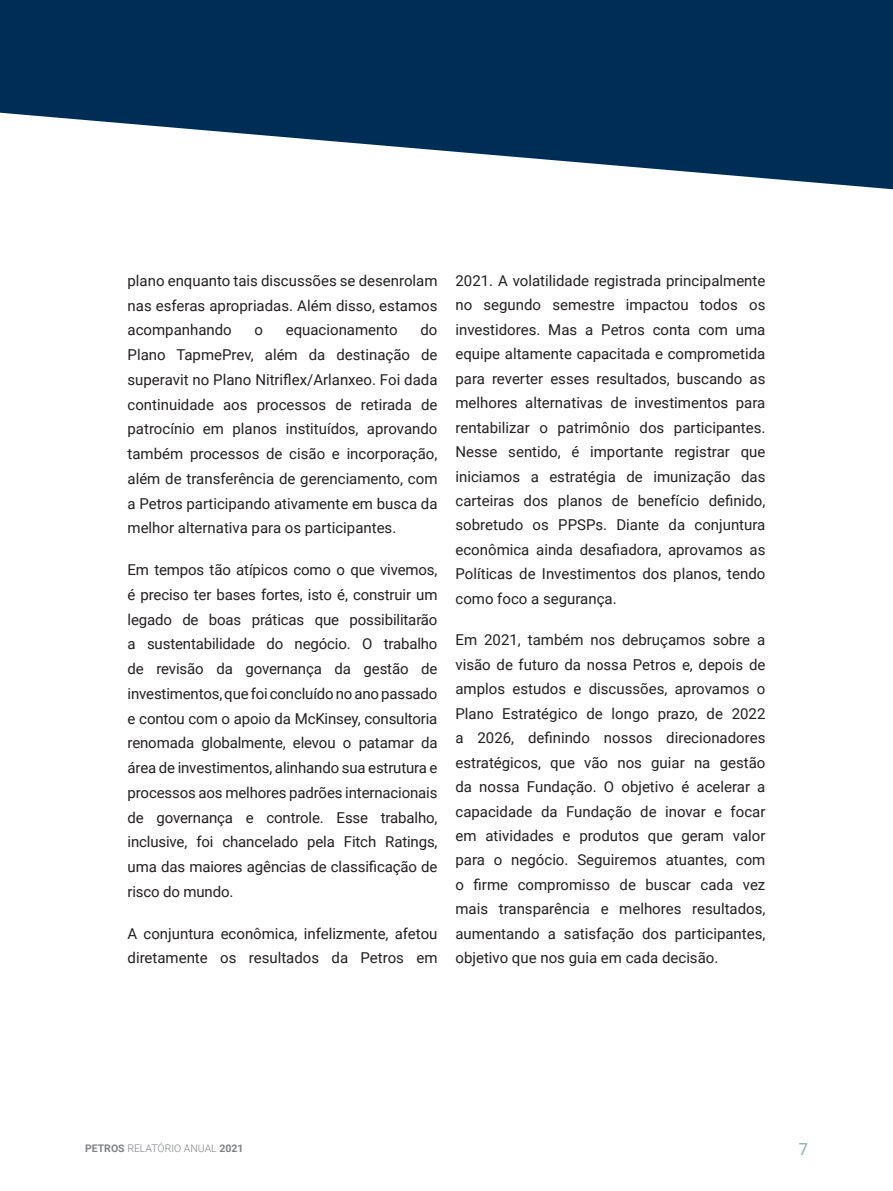
<style>
.page{position:relative;width:893px;height:1191px;background:#fff}
.page>*{position:absolute;margin:0;border:0;box-sizing:border-box;transform-origin:0 0}
.t1{font:16.5px "Roboto";color:#81b3b0}
.t2{font:15px/24.5px "Roboto";color:#231f20;text-align:justify}
.t3{font:300 10.5px "Roboto";color:#808285}
.s1{font-weight:700}
</style>
<div class="page">
<svg style="left:0;top:0;width:893px;height:189px;fill:#002d56"></svg>
<p class="t2" style="left:128px;top:268px;width:311px">plano enquanto tais discussões se desenrolam nas esferas apropriadas. Além disso, estamos acompanhando</p>
<p class="t2" style="left:128px;top:317px;width:311px;text-indent:293px">do Plano TapmePrev, além da destinação de superavit no Plano Nitriflex/Arlanxeo. Foi dada continuidade aos processos de retirada de patrocínio em planos instituídos, aprovando também processos de cisão e incorporação, além de transferência de gerenciamento, com a Petros participando ativamente em busca da melhor alternativa para os participantes.</p>
<p class="t2" style="left:128px;top:557px;width:311px">Em tempos tão atípicos como o que vivemos, é preciso ter bases fortes, isto é, construir um legado de boas práticas que possibilitarão a sustentabilidade do negócio. O trabalho de revisão da governança da gestão de investimentos, que foi concluído no ano passado e contou com o apoio da McKinsey, consultoria renomada globalmente, elevou o patamar da área de investimentos, alinhando sua estrutura e processos aos melhores padrões internacionais de governança e controle. Esse trabalho, inclusive, foi chancelado pela Fitch Ratings, uma das maiores agências de classificação de risco do mundo.</p>
<p class="t2" style="left:128px;top:920px;width:311px">A conjuntura econômica, infelizmente, afetou diretamente os resultados da Petros em</p>
<p class="t2" style="left:254px;top:317px;width:10px">o</p>
<p class="t2" style="left:286px;top:317px;width:114px">equacionamento</p>
<p class="t2" style="left:455px;top:268px;width:311px">2021. A volatilidade registrada principalmente no segundo semestre impactou todos os investidores. Mas a Petros conta com uma equipe altamente capacitada e comprometida para reverter esses resultados, buscando as melhores alternativas de investimentos para rentabilizar o patrimônio dos participantes.<br>Nesse sentido, é importante registrar que iniciamos a estratégia de imunização das carteiras dos planos de benefício definido, sobretudo os PPSPs. Diante da conjuntura econômica ainda desafiadora, aprovamos as Políticas de Investimentos dos planos, tendo como foco a segurança.</p>
<p class="t2" style="left:455px;top:627px;width:311px">Em 2021, também nos debruçamos sobre a visão de futuro da nossa Petros e, depois de amplos estudos e discussões, aprovamos o Plano Estratégico de longo prazo, de 2022 a 2026, definindo nossos direcionadores estratégicos, que vão nos guiar na gestão da nossa Fundação. O objetivo é acelerar a capacidade da Fundação de inovar e focar em atividades e produtos que geram valor para o negócio. Seguiremos atuantes, com o firme compromisso de buscar cada vez mais transparência e melhores resultados, aumentando a satisfação dos participantes, objetivo que nos guia em cada decisão.</p>
<p class="t3" style="left:85px;top:1141px;width:160px"><span class="s1">PETROS</span> RELATÓRIO ANUAL <span class="s1">2021</span></p>
<p class="t1" style="left:799px;top:1137px;width:11px">7</p>
</div>
